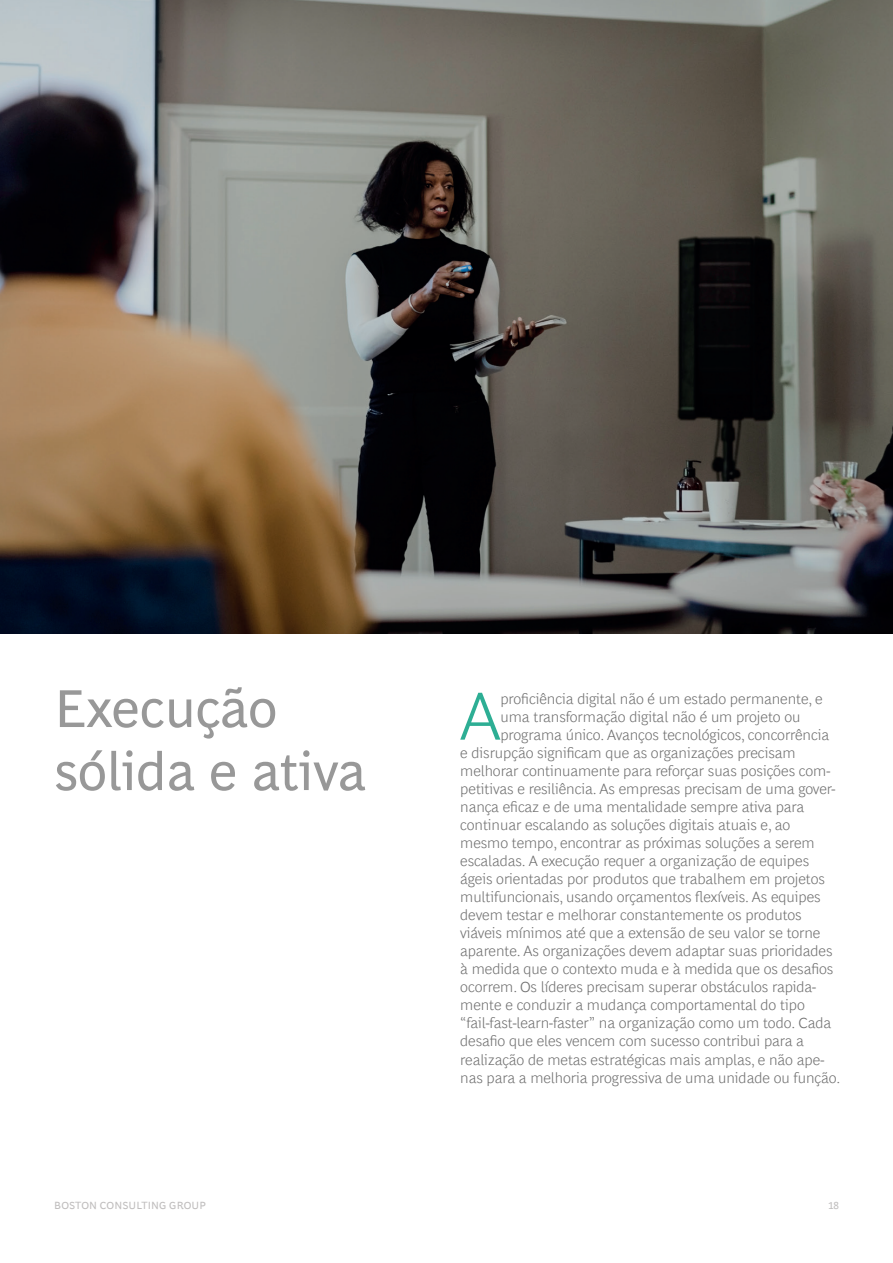
<style>
.page{position:relative;width:893px;height:1263px;background:#fff}
.page>*{position:absolute;margin:0;border:0;box-sizing:border-box;transform-origin:0 0}
.t1{font:300 68.1px "Henderson BCG Sans";color:#2dae94}
.t2{font:54px/63px "Henderson BCG Sans";color:#989898}
.t3{font:300 15px "Henderson BCG Sans";letter-spacing:-.005em;color:#707070}
.t4{font:10.5px "Henderson BCG Sans";letter-spacing:.01em;color:#c0bebe}
</style>
<div class="page">
<img style="left:0;top:0;width:893px;height:633px">
<h2 class="t2" style="left:54px;top:672px;width:314px">Execução sólida e ativa</h2>
<h1 class="t1" style="left:460px;top:666px;width:43px">A</h1>
<p class="t3" style="left:500px;top:687px;width:324px">proficiência digital não é um estado permanente, e</p>
<p class="t3" style="left:500px;top:705px;width:301px">uma transformação digital não é um projeto ou</p>
<p class="t3" style="left:500px;top:723px;width:330px">programa único. Avanços tecnológicos, concorrência</p>
<p class="t3" style="left:460px;top:741px;width:337px">e disrupção significam que as organizações precisam</p>
<p class="t3" style="left:460px;top:760px;width:372px">melhorar continuamente para reforçar suas posições com-</p>
<p class="t3" style="left:460px;top:778px;width:377px">petitivas e resiliência. As empresas precisam de uma gover-</p>
<p class="t3" style="left:460px;top:796px;width:345px">nança eficaz e de uma mentalidade sempre ativa para</p>
<p class="t3" style="left:460px;top:814px;width:331px">continuar escalando as soluções digitais atuais e, ao</p>
<p class="t3" style="left:460px;top:832px;width:356px">mesmo tempo, encontrar as próximas soluções a serem</p>
<p class="t3" style="left:460px;top:850px;width:350px">escaladas. A execução requer a organização de equipes</p>
<p class="t3" style="left:460px;top:868px;width:366px">ágeis orientadas por produtos que trabalhem em projetos</p>
<p class="t3" style="left:460px;top:886px;width:362px">multifuncionais, usando orçamentos flexíveis. As equipes</p>
<p class="t3" style="left:460px;top:904px;width:343px">devem testar e melhorar constantemente os produtos</p>
<p class="t3" style="left:460px;top:922px;width:362px">viáveis mínimos até que a extensão de seu valor se torne</p>
<p class="t3" style="left:460px;top:940px;width:374px">aparente. As organizações devem adaptar suas prioridades</p>
<p class="t3" style="left:460px;top:958px;width:375px">à medida que o contexto muda e à medida que os desafios</p>
<p class="t3" style="left:460px;top:976px;width:357px">ocorrem. Os líderes precisam superar obstáculos rapida-</p>
<p class="t3" style="left:460px;top:994px;width:346px">mente e conduzir a mudança comportamental do tipo</p>
<p class="t3" style="left:460px;top:1012px;width:373px">“fail-fast-learn-faster” na organização como um todo. Cada</p>
<p class="t3" style="left:460px;top:1030px;width:345px">desafio que eles vencem com sucesso contribui para a</p>
<p class="t3" style="left:460px;top:1048px;width:365px">realização de metas estratégicas mais amplas, e não ape-</p>
<p class="t3" style="left:460px;top:1066px;width:382px">nas para a melhoria progressiva de uma unidade ou função.</p>
<p class="t4" style="left:54px;top:1197px;width:153px">BOSTON CONSULTING GROUP</p>
<p class="t4" style="left:828px;top:1197px;width:12px">18</p>
</div>
